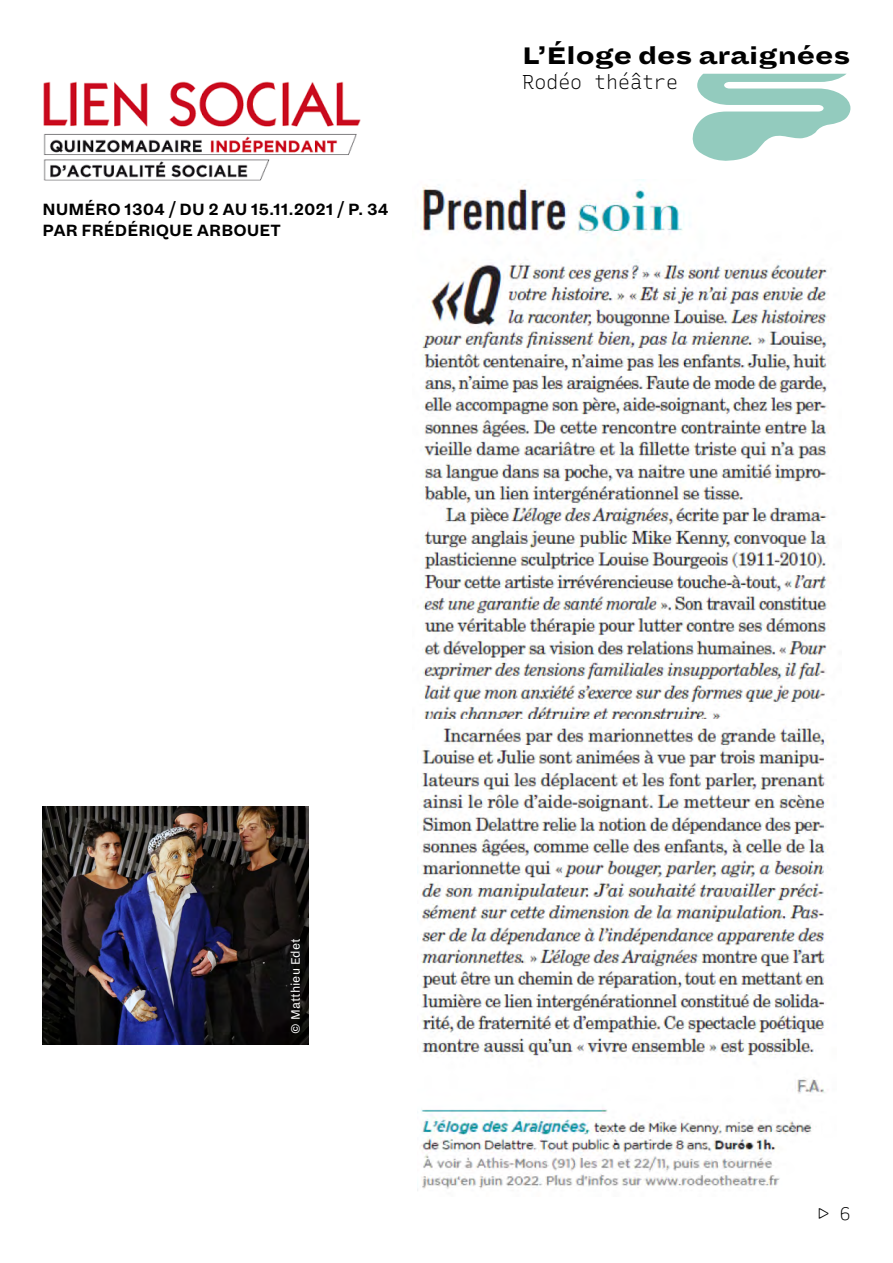
<style>
.page{position:relative;width:893px;height:1263px;background:#fff}
.page>*{position:absolute;margin:0;border:0;box-sizing:border-box;transform-origin:0 0}
.t1{font:900 26.4px "Dia";color:#000}
.t2{font:300 19.95px "Recursive Monospace";color:#000}
.t3{font:700 18px/21px "Dia";color:#000}
.t4{font:300 18px "Recursive Monospace";color:#000}
.t5{font:13.5px "Dia";color:#fff}
</style>
<div class="page">
<svg style="left:692px;top:74px;width:158px;height:87px"></svg>
<img style="left:44px;top:81px;width:316px;height:100px">
<img style="left:43px;top:806px;width:265px;height:238px">
<img style="left:417px;top:179px;width:412px;height:540px">
<img style="left:417px;top:726px;width:412px;height:465px">
<p class="t3" style="left:43px;top:199px;width:348px">NUMÉRO 1304 / DU 2 AU 15.11.2021 / P. 34<br>PAR FRÉDÉRIQUE ARBOUET</p>
<h1 class="t1" style="left:522px;top:39px;width:330px">L’Éloge des araignées</h1>
<p class="t2" style="left:522px;top:67px;width:157px">Rodéo théâtre</p>
<p class="t5" style="left:288px;top:1034px;width:97px;rotate:-90deg">© Matthieu Edet</p>
<p class="t4" style="left:818px;top:1200px;width:34px">▷ 6</p>
</div>
